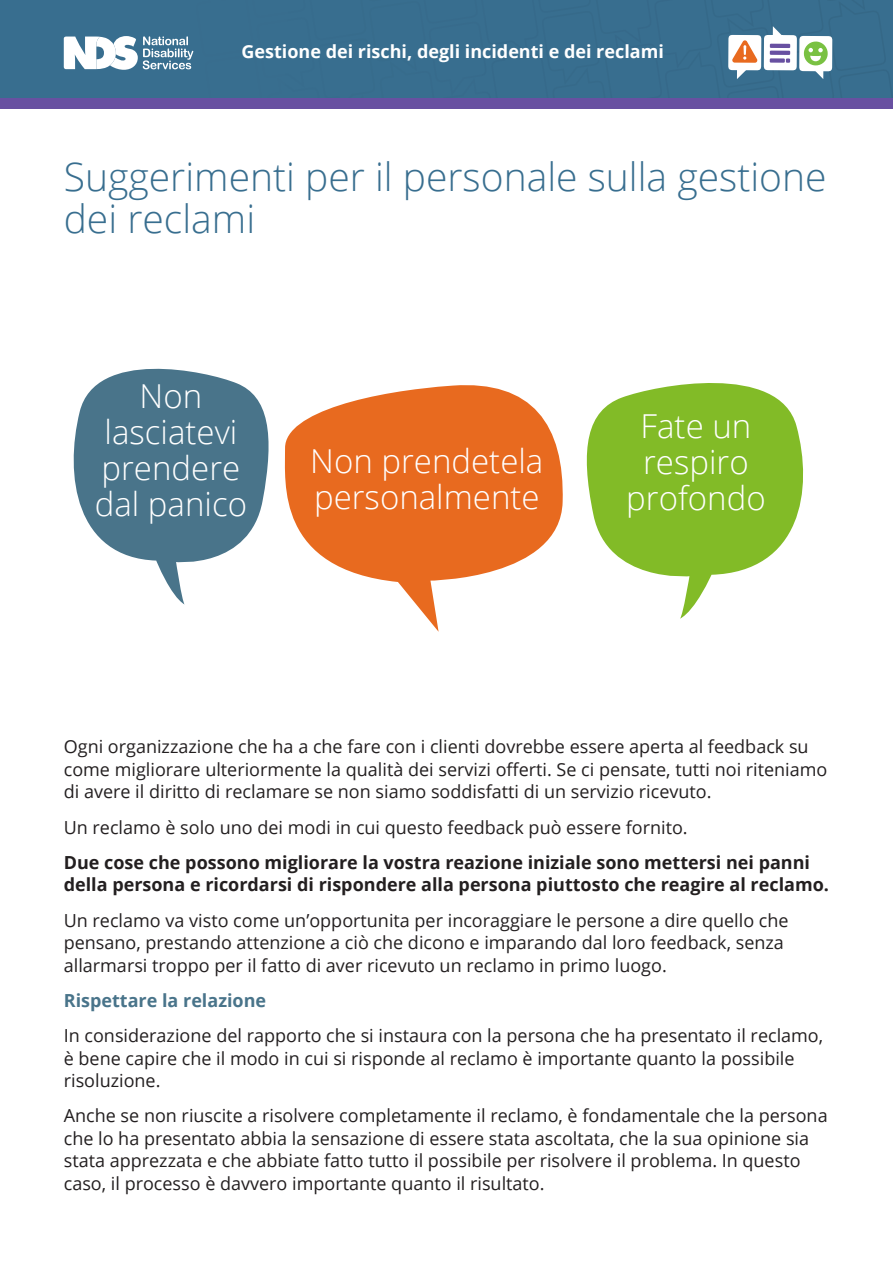
<style>
.page{position:relative;width:893px;height:1263px;background:#fff}
.page>*{position:absolute;margin:0;border:0;box-sizing:border-box;transform-origin:0 0}
.Sub_Heading_1{font:300 39px/42px "Open Sans";color:#386e8f}
.Sub_Heading_1-2{font:300 33px/36px "Open Sans";color:#fff;text-align:center}
.t1{font:18px/22.5px "Open Sans";color:#231f20}
.t2{font:700 18px/22.5px "Open Sans";color:#231f20}
.t3{font:700 18px "Open Sans";color:#fff}
.t4{font:700 18px "Open Sans";color:#49748a}
</style>
<div class="page">
<div style="left:0;top:96px;width:893px;height:12px;background:#6850a1"></div>
<div style="left:0;top:0;width:893px;height:98px;background:#386e8f"></div>
<svg style="left:64px;top:36px;width:129px;height:34px"></svg>
<div style="left:799px;top:36px;width:33px;height:35px;background:#fff;border-radius:4px"></div>
<div style="left:728px;top:35px;width:33px;height:35px;background:#fff;border-radius:4px"></div>
<svg style="left:803px;top:41px;width:26px;height:38px"></svg>
<svg style="left:764px;top:26px;width:33px;height:44px"></svg>
<svg style="left:732px;top:40px;width:26px;height:39px"></svg>
<svg style="left:73px;top:368px;width:196px;height:236px;fill:#49748a"></svg>
<svg style="left:284px;top:385px;width:279px;height:247px;fill:#e86a1f"></svg>
<svg style="left:586px;top:383px;width:218px;height:236px;fill:#82bb27"></svg>
<p class="t3" style="left:242px;top:39px;width:424px">Gestione dei rischi, degli incidenti e dei reclami</p>
<p class="Sub_Heading_1" style="left:64px;top:155px;width:764px">Suggerimenti per il personale sulla gestione dei reclami</p>
<p class="Sub_Heading_1-2" style="left:95px;top:377px;width:154px">Non lasciatevi prendere dal panico</p>
<p class="Sub_Heading_1-2" style="left:310px;top:443px;width:235px;text-align:left">Non prendetela personalmente</p>
<p class="Sub_Heading_1-2" style="left:626px;top:407px;width:141px">Fate un respiro profondo</p>
<p class="t1" style="left:64px;top:735px;width:765px">Ogni organizzazione che ha a che fare con i clienti dovrebbe essere aperta al feedback su come migliorare ulteriormente la qualità dei servizi offerti. Se ci pensate, tutti noi riteniamo di avere il diritto di reclamare se non siamo soddisfatti di un servizio ricevuto.</p>
<p class="t1" style="left:64px;top:815px;width:625px">Un reclamo è solo uno dei modi in cui questo feedback può essere fornito.</p>
<p class="t2" style="left:64px;top:851px;width:767px">Due cose che possono migliorare la vostra reazione iniziale sono mettersi nei panni della persona e ricordarsi di rispondere alla persona piuttosto che reagire al reclamo.</p>
<p class="t1" style="left:64px;top:908px;width:726px">Un reclamo va visto come un’opportunita per incoraggiare le persone a dire quello che pensano, prestando attenzione a ciò che dicono e imparando dal loro feedback, senza allarmarsi troppo per il fatto di aver ricevuto un reclamo in primo luogo.</p>
<p class="t4" style="left:64px;top:988px;width:204px">Rispettare la relazione</p>
<p class="t1" style="left:64px;top:1024px;width:761px">In considerazione del rapporto che si instaura con la persona che ha presentato il reclamo, è bene capire che il modo in cui si risponde al reclamo è importante quanto la possibile risoluzione.</p>
<p class="t1" style="left:64px;top:1104px;width:765px">Anche se non riuscite a risolvere completamente il reclamo, è fondamentale che la persona che lo ha presentato abbia la sensazione di essere stata ascoltata, che la sua opinione sia stata apprezzata e che abbiate fatto tutto il possibile per risolvere il problema. In questo caso, il processo è davvero importante quanto il risultato.</p>
</div>
